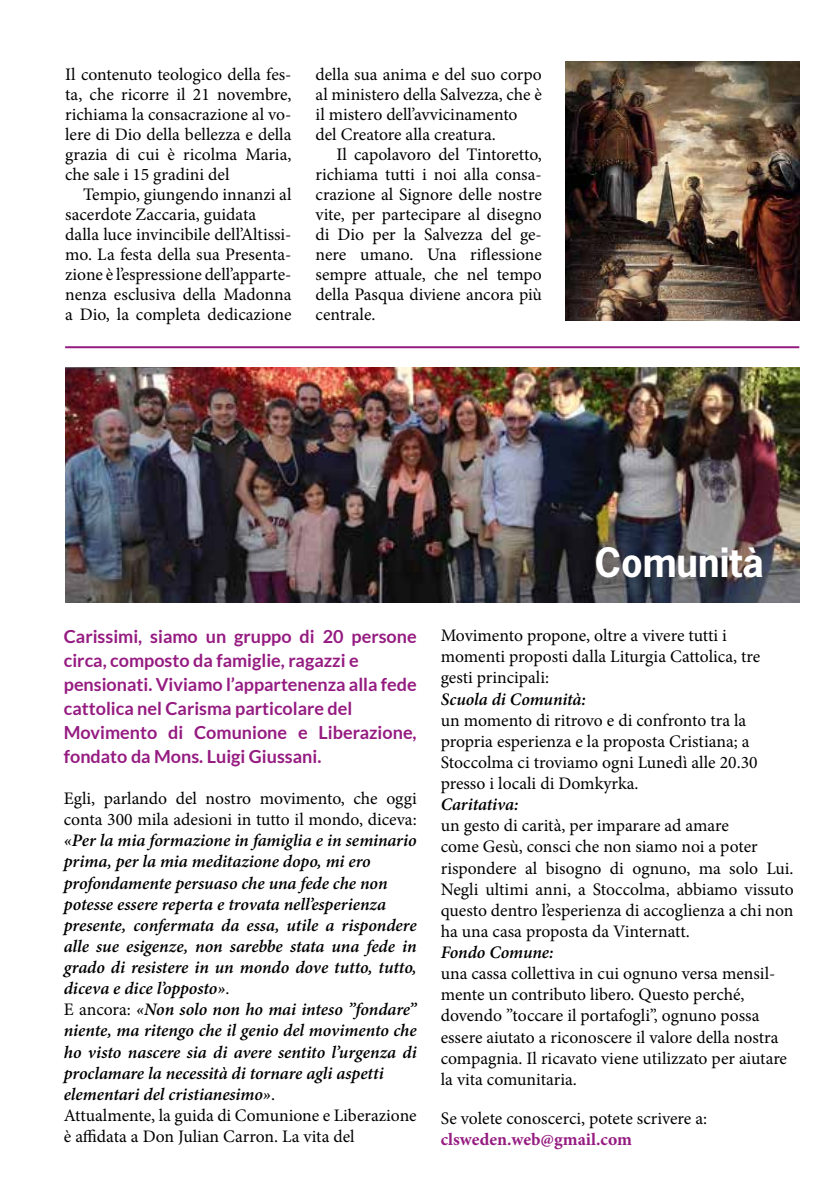
<style>
.page{position:relative;width:840px;height:1191px;background:#fff}
.page>*{position:absolute;margin:0;border:0;box-sizing:border-box;transform-origin:0 0}
.t1{font:700 38px "News Gothic";color:#fff}
.t2{font:700 18px/24px "Lato";color:#951b81}
.t3{font:17.6px/20px "Minion Pro";color:#000}
.t4{font:italic 600 17.6px/21.2px "Minion Pro";letter-spacing:-.005em;color:#000}
.t5{font:700 17.6px "Minion Pro";color:#951b81}
.s1{font-weight:400;font-style:normal}
</style>
<div class="page">
<img style="left:65px;top:367px;width:733px;height:235px">
<img style="left:565px;top:61px;width:233px;height:259px">
<hr style="left:65px;top:346px;width:733px;height:2px;background:#951b81">
<p class="t3" style="left:65px;top:64px;width:228px;text-align:justify">Il contenuto teologico della fes&shy;ta, che ricorre il 21 novembre, richiama la consacrazione al vo&shy;lere di Dio della bellezza e della grazia di cui è ricolma Maria, che sale i 15 gradini del</p>
<p class="t3" style="left:65px;top:184px;width:228px;text-indent:18px">Tempio, giungendo innanzi al sacerdote Zaccaria, guidata dalla luce invincibile dell’Altissi&shy;mo. La festa della sua Presenta&shy;zione è l’espressione dell’apparte&shy;nenza esclusiva della Madonna a Dio, la completa dedicazione</p>
<p class="t3" style="left:315px;top:64px;width:228px">della sua anima e del suo corpo al ministero della Salvezza, che è il mistero dell’avvicinamento del Creatore alla creatura.</p>
<p class="t3" style="left:315px;top:144px;width:228px;text-align:justify;text-indent:21px">Il capolavoro del Tintoretto, richiama tutti i noi alla consa&shy;crazione al Signore delle nostre vite, per partecipare al disegno di Dio per la Salvezza del ge&shy;nere umano. Una riflessione sempre attuale, che nel tempo della Pasqua diviene ancora più centrale.</p>
<h1 class="t1" style="left:594px;top:537px;width:170px">Comunità</h1>
<p class="t2" style="left:64px;top:624px;width:354px">Carissimi, siamo un gruppo di 20 persone circa, composto da famiglie, ragazzi e pensionati. Viviamo l’appartenenza alla fede cattolica nel Carisma particolare del Movimento di Comunione e Liberazione, fondato da Mons. Luigi Giussani.</p>
<p class="t3" style="left:64px;top:788px;width:354px;line-height:21.2px">Egli, parlando del nostro movimento, che oggi conta 300 mila adesioni in tutto il mondo, diceva:</p>
<p class="t4" style="left:64px;top:830px;width:354px">«Per la mia formazione in famiglia e in seminario prima, per la mia meditazione dopo, mi ero profondamente persuaso che una fede che non potesse essere reperta e trovata nell’esperienza presente, confermata da essa, utile a rispondere alle sue esigenze, non sarebbe stata una fede in grado di resistere in un mondo dove tutto, tutto, diceva e dice l’opposto»<span class="s1">.<br>E ancora:</span> «Non solo non ho mai inteso ”fondare” niente, ma ritengo che il genio del movimento che ho visto nascere sia di avere sentito l’urgenza di proclamare la necessità di tornare agli aspetti elementari del cristianesimo»<span class="s1">.<br>Attualmente, la guida di Comunione e Liberazione è affidata a Don Julian Carron. La vita del</span></p>
<p class="t3" style="left:440px;top:625px;width:321px;line-height:21.2px">Movimento propone, oltre a vivere tutti i momenti proposti dalla Liturgia Cattolica, tre gesti principali:</p>
<p class="t4" style="left:440px;top:689px;width:147px">Scuola di Comunità:</p>
<p class="t3" style="left:440px;top:709px;width:318px;line-height:21.2px">un momento di ritrovo e di confronto tra la propria esperienza e la proposta Cristiana; a Stoccolma ci troviamo ogni Lunedì alle 20.30 presso i locali di Domkyrka.</p>
<p class="t4" style="left:440px;top:794px;width:79px">Caritativa:</p>
<p class="t3" style="left:440px;top:815px;width:354px;line-height:21.2px">un gesto di carità, per imparare ad amare<br>come Gesù, consci che non siamo noi a poter rispondere al bisogno di ognuno, ma solo Lui.<br>Negli ultimi anni, a Stoccolma, abbiamo vissuto questo dentro l’esperienza di accoglienza a chi non ha una casa proposta da Vinternatt.</p>
<p class="t4" style="left:440px;top:942px;width:114px">Fondo Comune:</p>
<p class="t3" style="left:440px;top:963px;width:347px;line-height:21.2px">una cassa collettiva in cui ognuno versa mensil&shy;mente un contributo libero. Questo perché, dovendo ”toccare il portafogli”, ognuno possa essere aiutato a riconoscere il valore della nostra compagnia. Il ricavato viene utilizzato per aiutare la vita comunitaria.</p>
<p class="t3" style="left:440px;top:1108px;width:268px">Se volete conoscerci, potete scrivere a:</p>
<p class="t5" style="left:440px;top:1127px;width:193px">clsweden.web@gmail.com</p>
</div>
